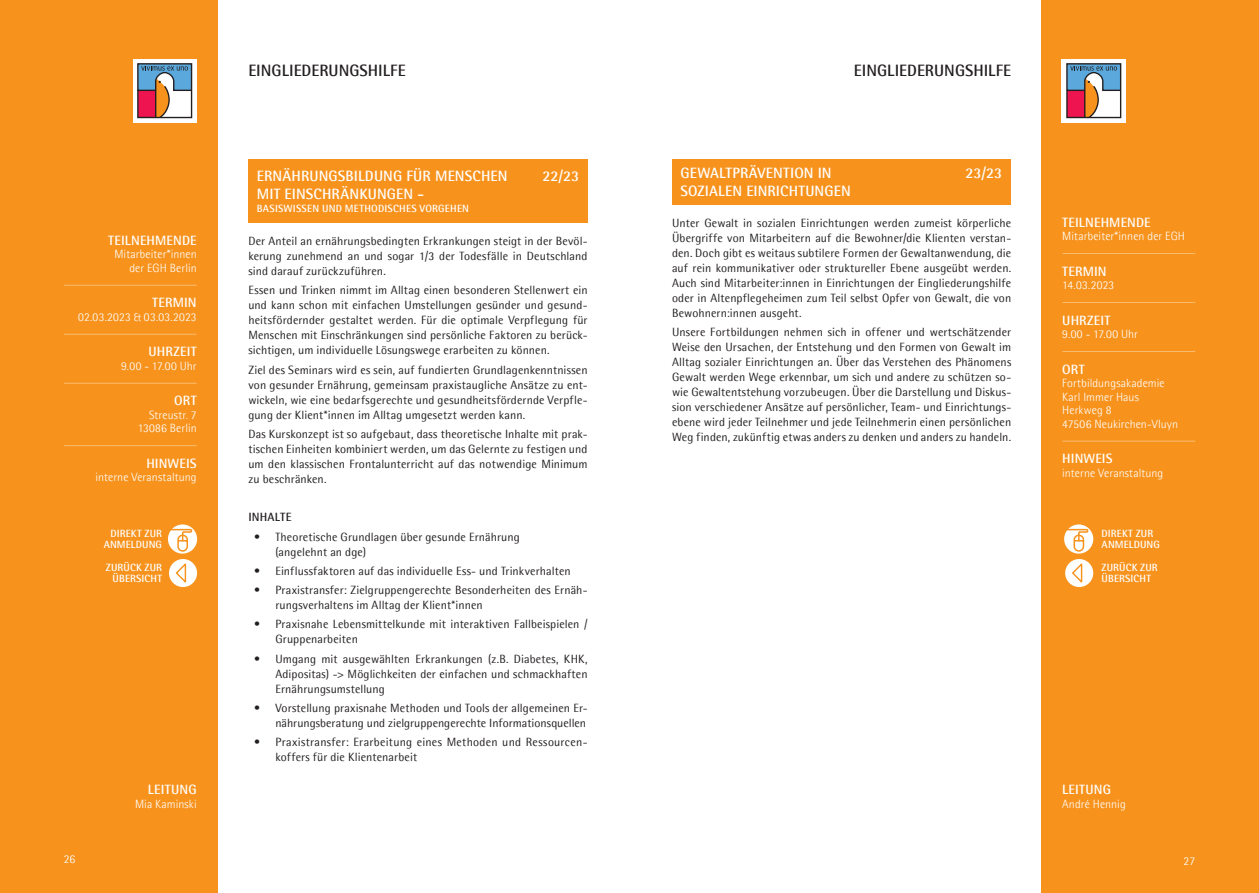
<style>
.page{position:relative;width:1259px;height:893px;background:#fff}
.page>*{position:absolute;margin:0;border:0;box-sizing:border-box;transform-origin:0 0}
.t1{font:700 16.5px "Agfa Rotis Semisans";color:#231f20}
.t2{font:700 15px "Agfa Rotis Semisans";letter-spacing:.005em;color:#fff}
.t3{font:700 13.5px "Agfa Rotis Semisans";letter-spacing:.01em;color:#fff}
.t4{font:12px/15px "Agfa Rotis Semisans";letter-spacing:.01em;color:#231f20;text-align:justify}
.t5{font:300 12px/13.5px "Agfa Rotis Semisans";letter-spacing:.01em;color:#fff;text-align:right}
.t6{font:700 12px "Agfa Rotis Semisans";letter-spacing:.015em;color:#231f20}
.t7{font:700 10.5px/10.5px "Agfa Rotis Semisans";letter-spacing:.01em;color:#fff}
</style>
<div class="page">
<div style="left:0;top:0;width:218px;height:893px;background:#f7931d"></div>
<div style="left:133px;top:59px;width:63px;height:63px;background:#fff"></div>
<svg style="left:137px;top:63px;width:56px;height:56px"></svg>
<div style="left:1041px;top:0;width:218px;height:893px;background:#f7931d"></div>
<div style="left:1061px;top:59px;width:64px;height:63px;background:#fff"></div>
<svg style="left:1066px;top:63px;width:56px;height:56px"></svg>
<div style="left:248px;top:159px;width:339px;height:64px;background:#f7931d"></div>
<hr style="left:64px;top:285px;width:133px;height:1px;background:#fff">
<hr style="left:64px;top:334px;width:133px;height:1px;background:#fff">
<hr style="left:64px;top:383px;width:133px;height:1px;background:#fff">
<hr style="left:64px;top:445px;width:133px;height:1px;background:#fff">
<hr style="left:1062px;top:253px;width:133px;height:1px;background:#fff">
<hr style="left:1062px;top:302px;width:133px;height:1px;background:#fff">
<hr style="left:1062px;top:351px;width:133px;height:1px;background:#fff">
<hr style="left:1062px;top:441px;width:133px;height:1px;background:#fff">
<svg style="left:1064px;top:524px;width:29px;height:30px"></svg>
<svg style="left:1064px;top:528px;width:25px;height:24px"></svg>
<div style="left:1065px;top:559px;width:28px;height:28px;background:#fff;border-radius:50%"></div>
<svg style="left:1070px;top:561px;width:13px;height:23px"></svg>
<svg style="left:168px;top:524px;width:29px;height:30px"></svg>
<svg style="left:168px;top:528px;width:25px;height:24px"></svg>
<div style="left:169px;top:559px;width:28px;height:28px;background:#fff;border-radius:50%"></div>
<svg style="left:174px;top:561px;width:13px;height:22px"></svg>
<div style="left:672px;top:159px;width:338px;height:46px;background:#f7931d"></div>
<p class="t3" style="left:108px;top:232px;width:90px">TEILNEHMENDE</p>
<p class="t5" style="left:114px;top:248px;width:84px">Mitarbeiter*innen der EGH Berlin</p>
<p class="t3" style="left:152px;top:295px;width:46px">TERMIN</p>
<p class="t5" style="left:78px;top:310px;width:120px">02.03.2023 &amp; 03.03.2023</p>
<p class="t3" style="left:148px;top:344px;width:50px">UHRZEIT</p>
<p class="t5" style="left:121px;top:359px;width:77px">9.00 - 17.00 Uhr</p>
<p class="t3" style="left:174px;top:393px;width:24px">ORT</p>
<p class="t5" style="left:138px;top:408px;width:60px">Streustr. 7<br>13086 Berlin</p>
<p class="t3" style="left:146px;top:455px;width:52px">HINWEIS</p>
<p class="t5" style="left:96px;top:471px;width:103px">interne Veranstaltung</p>
<p class="t7" style="left:104px;top:528px;width:60px;text-align:right">DIREKT ZUR<br>ANMELDUNG</p>
<p class="t7" style="left:106px;top:562px;width:58px;text-align:right">ZURÜCK ZUR<br>ÜBERSICHT</p>
<p class="t3" style="left:148px;top:781px;width:50px">LEITUNG</p>
<p class="t5" style="left:135px;top:797px;width:63px">Mia Kaminski</p>
<h1 class="t1" style="left:248px;top:60px;width:159px">EINGLIEDERUNGSHILFE</h1>
<h1 class="t1" style="left:854px;top:60px;width:159px">EINGLIEDERUNGSHILFE</h1>
<p class="t2" style="left:257px;top:166px;width:252px">ERNÄHRUNGSBILDUNG FÜR MENSCHEN</p>
<p class="t2" style="left:542px;top:166px;width:38px">22/23</p>
<p class="t2" style="left:257px;top:184px;width:169px">MIT EINSCHRÄNKUNGEN -</p>
<p class="t7" style="left:257px;top:203px;width:214px">BASISWISSEN UND METHODISCHES VORGEHEN</p>
<p class="t4" style="left:248px;top:233px;width:341px">Der Anteil an ernährungsbedingten Erkrankungen steigt in der Bevöl&shy;kerung zunehmend an und sogar 1/3 der Todesfälle in Deutschland sind darauf zurückzuführen.</p>
<p class="t4" style="left:248px;top:283px;width:341px">Essen und Trinken nimmt im Alltag einen besonderen Stellenwert ein und kann schon mit einfachen Umstellungen gesünder und gesund&shy;heitsfördernder gestaltet werden. Für die optimale Verpflegung für Menschen mit Einschränkungen sind persönliche Faktoren zu berück&shy;sichtigen, um individuelle Lösungswege erarbeiten zu können.</p>
<p class="t4" style="left:248px;top:362px;width:341px">Ziel des Seminars wird es sein, auf fundierten Grundlagenkenntnissen von gesunder Ernährung, gemeinsam praxistaugliche Ansätze zu ent&shy;wickeln, wie eine bedarfsgerechte und gesundheitsfördernde Verpfle&shy;gung der Klient*innen im Alltag umgesetzt werden kann.</p>
<p class="t4" style="left:248px;top:426px;width:341px">Das Kurskonzept ist so aufgebaut, dass theoretische Inhalte mit prak&shy;tischen Einheiten kombiniert werden, um das Gelernte zu festigen und um den klassischen Frontalunterricht auf das notwendige Minimum zu beschränken.</p>
<p class="t6" style="left:248px;top:510px;width:45px">INHALTE</p>
<p class="t4" style="left:275px;top:529px;width:246px;text-indent:-21px">• Theoretische Grundlagen über gesunde Ernährung (angelehnt an dge)</p>
<p class="t4" style="left:254px;top:563px;width:318px">• Einflussfaktoren auf das individuelle Ess- und Trinkverhalten</p>
<p class="t4" style="left:275px;top:582px;width:314px;text-indent:-21px">• Praxistransfer: Zielgruppengerechte Besonderheiten des Ernäh&shy;rungsverhaltens im Alltag der Klient*innen</p>
<p class="t4" style="left:275px;top:617px;width:314px;text-indent:-21px">• Praxisnahe Lebensmittelkunde mit interaktiven Fallbeispielen /<br>Gruppenarbeiten</p>
<p class="t4" style="left:275px;top:651px;width:314px;text-indent:-21px">• Umgang mit ausgewählten Erkrankungen (z.B. Diabetes, KHK, Adipositas) -&gt; Möglichkeiten der einfachen und schmackhaften Ernährungsumstellung</p>
<p class="t4" style="left:254px;top:700px;width:335px;text-align:right">• Vorstellung praxisnahe Methoden und Tools der allgemeinen Er&shy;nährungsberatung und zielgruppengerechte Informationsquellen</p>
<p class="t4" style="left:275px;top:734px;width:312px;text-indent:-21px">• Praxistransfer: Erarbeitung eines Methoden und Ressourcen&shy;koffers für die Klientenarbeit</p>
<p class="t2" style="left:680px;top:164px;width:153px">GEWALTPRÄVENTION IN</p>
<p class="t2" style="left:965px;top:164px;width:38px">23/23</p>
<p class="t2" style="left:680px;top:182px;width:172px">SOZIALEN EINRICHTUNGEN</p>
<p class="t4" style="left:672px;top:215px;width:341px">Unter Gewalt in sozialen Einrichtungen werden zumeist körperliche Übergriffe von Mitarbeitern auf die Bewohner/die Klienten verstan&shy;den. Doch gibt es weitaus subtilere Formen der Gewaltanwendung, die auf rein kommunikativer oder struktureller Ebene ausgeübt werden.<br>Auch sind Mitarbeiter:innen in Einrichtungen der Eingliederungshilfe oder in Altenpflegeheimen zum Teil selbst Opfer von Gewalt, die von Bewohnern:innen ausgeht.</p>
<p class="t4" style="left:672px;top:324px;width:341px">Unsere Fortbildungen nehmen sich in offener und wertschätzender Weise den Ursachen, der Entstehung und den Formen von Gewalt im Alltag sozialer Einrichtungen an. Über das Verstehen des Phänomens Gewalt werden Wege erkennbar, um sich und andere zu schützen so&shy;wie Gewaltentstehung vorzubeugen. Über die Darstellung und Diskus&shy;sion verschiedener Ansätze auf persönlicher, Team- und Einrichtungs&shy;ebene wird jeder Teilnehmer und jede Teilnehmerin einen persönlichen Weg finden, zukünftig etwas anders zu denken und anders zu handeln.</p>
<p class="t3" style="left:1062px;top:214px;width:90px">TEILNEHMENDE</p>
<p class="t5" style="left:1062px;top:230px;width:124px">Mitarbeiter*innen der EGH</p>
<p class="t3" style="left:1062px;top:263px;width:46px">TERMIN</p>
<p class="t5" style="left:1062px;top:279px;width:54px">14.03.2023</p>
<p class="t3" style="left:1062px;top:312px;width:50px">UHRZEIT</p>
<p class="t5" style="left:1062px;top:328px;width:77px">9.00 - 17.00 Uhr</p>
<p class="t3" style="left:1062px;top:361px;width:24px">ORT</p>
<p class="t5" style="left:1062px;top:377px;width:117px;text-align:left">Fortbildungsakademie<br>Karl Immer Haus<br>Herkweg 8<br>47506 Neukirchen-Vluyn</p>
<p class="t3" style="left:1062px;top:451px;width:52px">HINWEIS</p>
<p class="t5" style="left:1062px;top:466px;width:103px">interne Veranstaltung</p>
<p class="t7" style="left:1101px;top:528px;width:60px">DIREKT ZUR<br>ANMELDUNG</p>
<p class="t7" style="left:1101px;top:562px;width:58px">ZURÜCK ZUR<br>ÜBERSICHT</p>
<p class="t3" style="left:1062px;top:782px;width:50px">LEITUNG</p>
<p class="t5" style="left:1062px;top:797px;width:65px">André Hennig</p>
<p class="t5" style="left:64px;top:852px;width:13px">26</p>
<p class="t5" style="left:1183px;top:854px;width:13px">27</p>
</div>
